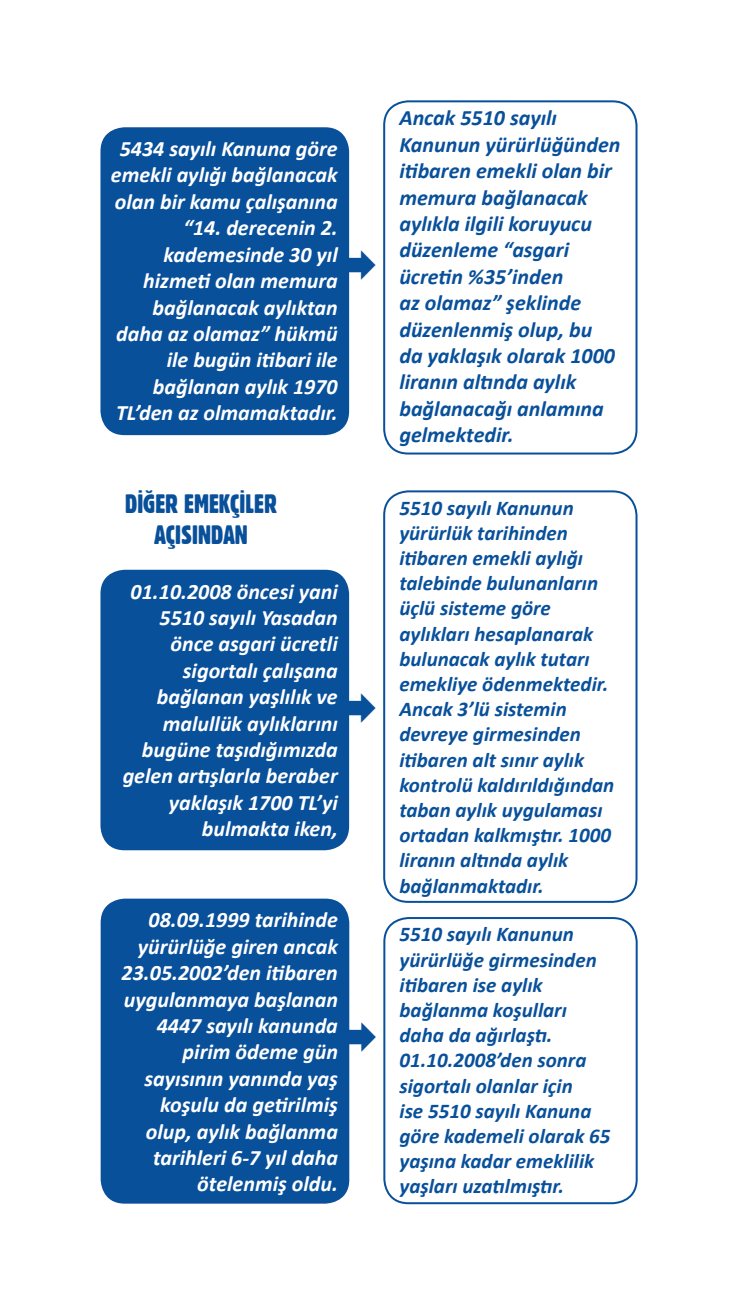
<style>
.page{position:relative;width:738px;height:1304px;background:#fff}
.page>*{position:absolute;margin:0;border:0;box-sizing:border-box;transform-origin:0 0}
.t1{font:26px/31.2px "Gothic 821 Condensed BT";color:#09509b;text-align:center}
.t2{font:italic 700 22px/26.4px "Calibri";color:#fff;text-align:right}
.t3{font:italic 700 22px/26.4px "Calibri";color:#09509b}
.t4{font:italic 700 21px/25.2px "Calibri";color:#09509b}
</style>
<div class="page">
<div style="left:100px;top:127px;width:249px;height:308px;background:#09509b;border-radius:24px"></div>
<div style="left:383px;top:100px;width:254px;height:355px;border:2px solid #09509b;border-radius:24px"></div>
<div style="left:100px;top:570px;width:249px;height:280px;background:#09509b;border-radius:24px"></div>
<div style="left:383px;top:490px;width:254px;height:413px;border:2px solid #09509b;border-radius:24px"></div>
<div style="left:101px;top:899px;width:248px;height:305px;background:#09509b;border-radius:24px"></div>
<div style="left:383px;top:917px;width:254px;height:287px;border:2px solid #09509b;border-radius:24px"></div>
<svg style="left:349px;top:251px;width:1px;height:29px"></svg>
<svg style="left:349px;top:693px;width:1px;height:29px"></svg>
<svg style="left:349px;top:1022px;width:1px;height:29px"></svg>
<p class="t2" style="left:111px;top:136px;width:228px">5434 sayılı Kanuna göre emekli aylığı bağlanacak olan bir kamu çalışanına “14. derecenin 2. kademesinde 30 yıl hizmeti olan memura bağlanacak aylıktan daha az olamaz” hükmü ile bugün itibari ile bağlanan aylık 1970<br>TL’den az olmamaktadır.</p>
<p class="t1" style="left:125px;top:488px;width:154px">DİĞER EMEKÇİLER<br>AÇISINDAN</p>
<p class="t2" style="left:123px;top:578px;width:216px">01.10.2008 öncesi yani<br>5510 sayılı Yasadan önce asgari ücretli sigortalı çalışana bağlanan yaşlılık ve malullük aylıklarını bugüne taşıdığımızda gelen artışlarla beraber yaklaşık 1700 TL’yi bulmakta iken,</p>
<p class="t2" style="left:121px;top:907px;width:218px">08.09.1999 tarihinde yürürlüğe giren ancak<br>23.05.2002’den itibaren uygulanmaya başlanan<br>4447 sayılı kanunda pirim ödeme gün sayısının yanında yaş koşulu da getirilmiş olup, aylık bağlanma tarihleri 6-7 yıl daha ötelenmiş oldu.</p>
<p class="t3" style="left:399px;top:105px;width:222px">Ancak 5510 sayılı<br>Kanunun yürürlüğünden itibaren emekli olan bir memura bağlanacak aylıkla ilgili koruyucu düzenleme “asgari ücretin %35’inden<br>az olamaz” şeklinde düzenlenmiş olup, bu da yaklaşık olarak 1000 liranın altında aylık bağlanacağı anlamına gelmektedir.</p>
<p class="t4" style="left:399px;top:495px;width:216px">5510 sayılı Kanunun yürürlük tarihinden itibaren emekli aylığı talebinde bulunanların üçlü sisteme göre aylıkları hesaplanarak bulunacak aylık tutarı emekliye ödenmektedir.<br>Ancak 3’lü sistemin devreye girmesinden itibaren alt sınır aylık kontrolü kaldırıldığından taban aylık uygulaması ortadan kalkmıştır. 1000 liranın altında aylık bağlanmaktadır.</p>
<p class="t4" style="left:399px;top:922px;width:212px">5510 sayılı Kanunun yürürlüğe girmesinden itibaren ise aylık bağlanma koşulları daha da ağırlaştı.<br>01.10.2008’den sonra sigortalı olanlar için<br>ise 5510 sayılı Kanuna göre kademeli olarak 65 yaşına kadar emeklilik yaşları uzatılmıştır.</p>
</div>
